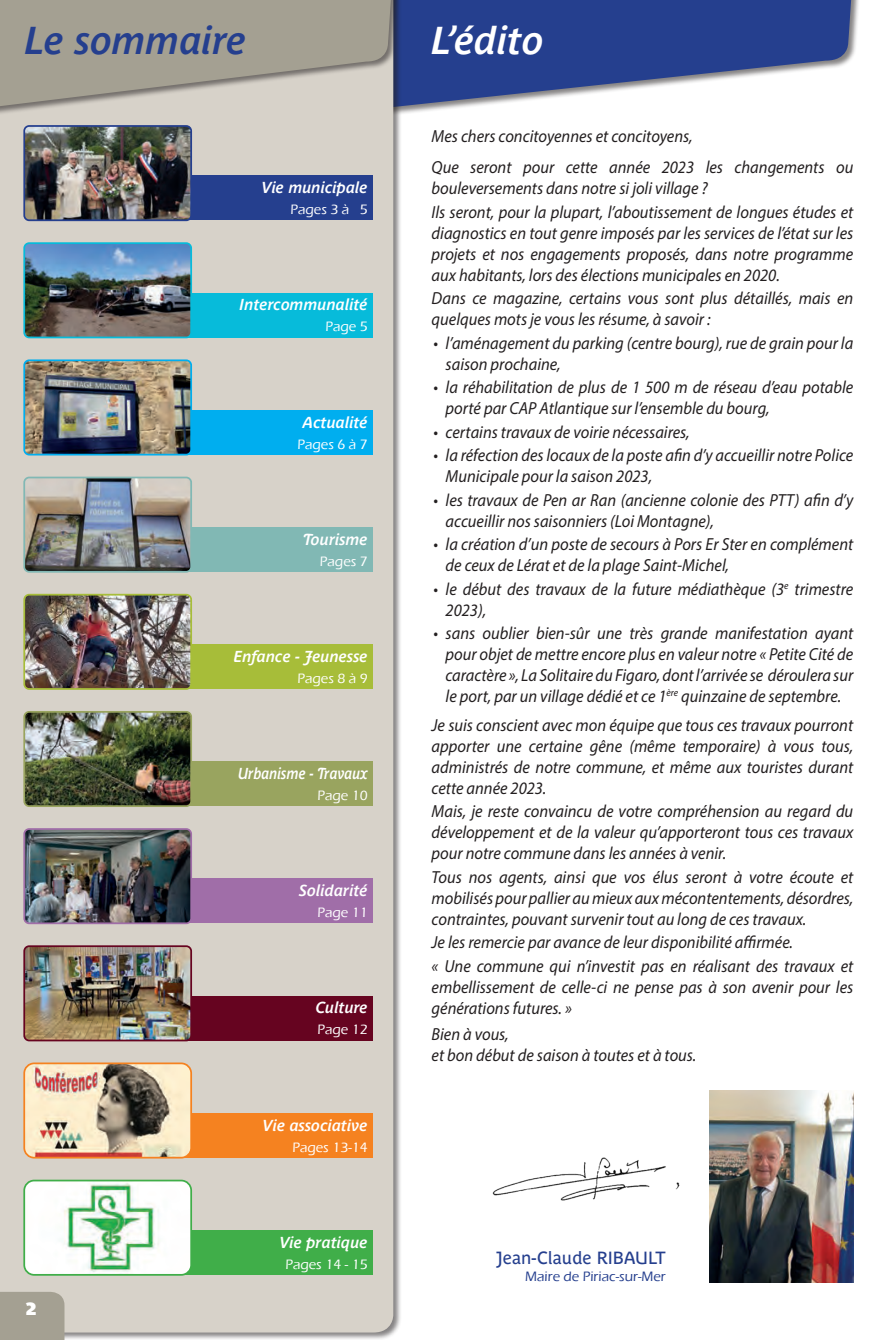
<style>
.page{position:relative;width:893px;height:1340px;background:#fff}
.page>*{position:absolute;margin:0;border:0;box-sizing:border-box;transform-origin:0 0}
.t1{font:italic 700 38.5px "Parisine Plus Std Gris";color:#253f8e}
.t2{font:italic 700 38.5px "Parisine Plus Std Gris";color:#fff}
.Article_-_Texte{font:italic 17.5px/21px "Myriad Pro";color:#231f20;scale:.94 1}
.t3{font:17.5px "Parisine Plus Std";color:#253f8e}
.t4{font:700 17.5px "Parisine Plus Std Sombre";color:#fff}
.t5{font:italic 700 15.75px "Parisine Plus Std Gris";color:#fff}
.t6{font:italic 700 15.75px "Parisine Plus Std Gris";color:#fff;scale:.87 1}
.t7{font:500 14px "Eras ITC";color:#fff}
.t8{font:500 14px "Eras ITC";color:#253f8e}
</style>
<div class="page">
<div style="left:381px;top:0;width:480px;height:116px;background:#231f20;opacity:.55"></div>
<svg style="left:402px;top:0;width:451px;height:108px;fill:#253f8e"></svg>
<div style="left:0;top:0;width:402px;height:1339px;background:#231f20;opacity:.55"></div>
<div style="left:0;top:117px;width:393px;height:1215px;background:#d7d2c9"></div>
<div style="left:0;top:1291px;width:64px;height:48px;background:#a4a092"></div>
<div style="left:0;top:0;width:401px;height:117px;background:#231f20;opacity:.55"></div>
<svg style="left:0;top:0;width:393px;height:109px;background:#aca89b"></svg>
<img style="left:492px;top:1157px;width:188px;height:44px">
<img style="left:709px;top:1090px;width:144px;height:192px">
<div style="left:166px;top:410px;width:207px;height:44px;background:#00aeef"></div>
<div style="left:166px;top:527px;width:207px;height:44px;background:#81b8b4"></div>
<div style="left:166px;top:1112px;width:207px;height:45px;background:#f58220"></div>
<div style="left:166px;top:1229px;width:207px;height:45px;background:#40ae49"></div>
<img style="left:26px;top:362px;width:163px;height:90px">
<div style="left:23px;top:359px;width:169px;height:96px;border:2px solid #00aeef;border-radius:5px"></div>
<img style="left:24px;top:479px;width:167px;height:93px">
<div style="left:23px;top:476px;width:169px;height:96px;border:2px solid #81b8b4;border-radius:5px"></div>
<img style="left:24px;top:1063px;width:167px;height:94px">
<div style="left:23px;top:1062px;width:169px;height:96px;border:2px solid #f58220;border-radius:10px"></div>
<img style="left:24px;top:1180px;width:167px;height:94px">
<div style="left:23px;top:1179px;width:169px;height:96px;border:2px solid #40ae49;border-radius:10px"></div>
<div style="left:167px;top:176px;width:206px;height:44px;background:#253f8e"></div>
<div style="left:166px;top:644px;width:207px;height:45px;background:#a7bd39"></div>
<img style="left:24px;top:594px;width:167px;height:93px">
<div style="left:23px;top:594px;width:169px;height:96px;border:2px solid #a7bd39;border-radius:5px"></div>
<img style="left:26px;top:128px;width:163px;height:90px">
<div style="left:23px;top:125px;width:169px;height:96px;border:2px solid #253f8e;border-radius:5px"></div>
<div style="left:166px;top:293px;width:207px;height:44px;background:#07bbda"></div>
<img style="left:26px;top:245px;width:163px;height:90px">
<div style="left:23px;top:242px;width:169px;height:96px;border:2px solid #07bbda;border-radius:5px"></div>
<div style="left:166px;top:878px;width:207px;height:45px;background:#a06ea8"></div>
<img style="left:26px;top:831px;width:163px;height:90px">
<div style="left:23px;top:828px;width:169px;height:96px;border:2px solid #a06ea8;border-radius:5px"></div>
<div style="left:166px;top:761px;width:207px;height:45px;background:#99a45f"></div>
<img style="left:26px;top:714px;width:163px;height:90px">
<div style="left:23px;top:711px;width:169px;height:96px;border:2px solid #99a45f;border-radius:5px"></div>
<div style="left:166px;top:995px;width:207px;height:45px;background:#660420"></div>
<img style="left:26px;top:948px;width:163px;height:90px">
<div style="left:23px;top:945px;width:169px;height:96px;border:2px solid #660420;border-radius:5px"></div>
<p class="t1" style="left:25px;top:18px;width:223px">Le sommaire</p>
<p class="t2" style="left:432px;top:18px;width:114px">L’édito</p>
<p class="t4" style="left:26px;top:1298px;width:12px">2</p>
<p class="t5" style="left:262px;top:179px;width:108px">Vie municipale</p>
<p class="t7" style="left:290px;top:202px;width:79px">Pages 3 à 5</p>
<p class="t5" style="left:240px;top:296px;width:130px">Intercommunalité</p>
<p class="t7" style="left:325px;top:319px;width:44px">Page 5</p>
<p class="t5" style="left:303px;top:413px;width:67px">Actualité</p>
<p class="t7" style="left:297px;top:436px;width:72px">Pages 6 à 7</p>
<p class="t5" style="left:303px;top:530px;width:66px">Tourisme</p>
<p class="t7" style="left:320px;top:553px;width:49px">Pages 7</p>
<p class="t5" style="left:234px;top:647px;width:136px">Enfance - Jeunesse</p>
<p class="t7" style="left:297px;top:670px;width:72px">Pages 8 à 9</p>
<p class="t6" style="left:238px;top:764px;width:151px">Urbanisme - Travaux</p>
<p class="t7" style="left:317px;top:787px;width:52px">Page 10</p>
<p class="t5" style="left:299px;top:881px;width:70px">Solidarité</p>
<p class="t7" style="left:317px;top:904px;width:52px">Page 11</p>
<p class="t5" style="left:316px;top:998px;width:53px">Culture</p>
<p class="t7" style="left:317px;top:1021px;width:52px">Page 12</p>
<p class="t5" style="left:263px;top:1116px;width:107px">Vie associative</p>
<p class="t7" style="left:292px;top:1139px;width:77px">Pages 13-14</p>
<p class="t5" style="left:279px;top:1233px;width:90px">Vie pratique</p>
<p class="t7" style="left:285px;top:1256px;width:84px">Pages 14 - 15</p>
<p class="Article_-_Texte" style="left:432px;top:125px;width:279px">Mes chers concitoyennes et concitoyens,</p>
<p class="Article_-_Texte" style="left:432px;top:156px;width:450px">Que seront pour cette année 2023 les changements ou bouleversements dans notre si joli village ?</p>
<p class="Article_-_Texte" style="left:432px;top:201px;width:450px;text-align:justify">Ils seront, pour la plupart, l’aboutissement de longues études et diagnostics en tout genre imposés par les services de l’état sur les projets et nos engagements proposés, dans notre programme aux habitants, lors des élections municipales en 2020.</p>
<p class="Article_-_Texte" style="left:432px;top:287px;width:450px">Dans ce magazine, certains vous sont plus détaillés, mais en quelques mots je vous les résume, à savoir :</p>
<p class="Article_-_Texte" style="left:446px;top:332px;width:435px;text-indent:-12px">• l’aménagement du parking (centre bourg), rue de grain pour la saison prochaine,</p>
<p class="Article_-_Texte" style="left:446px;top:376px;width:435px;text-indent:-12px">• la réhabilitation de plus de 1 500 m de réseau d’eau potable porté par CAP Atlantique sur l’ensemble du bourg,</p>
<p class="Article_-_Texte" style="left:433px;top:421px;width:274px">• certains travaux de voirie nécessaires,</p>
<p class="Article_-_Texte" style="left:446px;top:444px;width:435px;text-indent:-12px">• la réfection des locaux de la poste afin d’y accueillir notre Police<br>Municipale pour la saison 2023,</p>
<p class="Article_-_Texte" style="left:446px;top:489px;width:435px;text-indent:-12px">• les travaux de Pen ar Ran (ancienne colonie des PTT) afin d’y accueillir nos saisonniers (Loi Montagne),</p>
<p class="Article_-_Texte" style="left:446px;top:533px;width:435px;text-indent:-12px">• la création d’un poste de secours à Pors Er Ster en complément de ceux de Lérat et de la plage Saint-Michel,</p>
<p class="Article_-_Texte" style="left:446px;top:578px;width:435px;text-indent:-12px">• le début des travaux de la future médiathèque (3<sup>e</sup> trimestre<br>2023),</p>
<p class="Article_-_Texte" style="left:446px;top:622px;width:435px;text-align:justify;text-indent:-12px">• sans oublier bien-sûr une très grande manifestation ayant pour objet de mettre encore plus en valeur notre « Petite Cité de caractère », La Solitaire du Figaro, dont l’arrivée se déroulera sur le port, par un village dédié et ce 1<sup>ère</sup> quinzaine de septembre.</p>
<p class="Article_-_Texte" style="left:432px;top:714px;width:450px;text-align:justify">Je suis conscient avec mon équipe que tous ces travaux pourront apporter une certaine gêne (même temporaire) à vous tous, administrés de notre commune, et même aux touristes durant cette année 2023.</p>
<p class="Article_-_Texte" style="left:432px;top:800px;width:450px;text-align:justify">Mais, je reste convaincu de votre compréhension au regard du développement et de la valeur qu’apporteront tous ces travaux pour notre commune dans les années à venir.</p>
<p class="Article_-_Texte" style="left:432px;top:866px;width:450px;text-align:justify">Tous nos agents, ainsi que vos élus seront à votre écoute et mobilisés pour pallier au mieux aux mécontentements, désordres, contraintes, pouvant survenir tout au long de ces travaux.</p>
<p class="Article_-_Texte" style="left:432px;top:931px;width:386px">Je les remercie par avance de leur disponibilité affirmée.</p>
<p class="Article_-_Texte" style="left:432px;top:955px;width:450px;text-align:justify">« Une commune qui n’investit pas en réalisant des travaux et embellissement de celle-ci ne pense pas à son avenir pour les générations futures. »</p>
<p class="Article_-_Texte" style="left:432px;top:1023px;width:84px">Bien à vous,</p>
<p class="Article_-_Texte" style="left:432px;top:1044px;width:283px">et bon début de saison à toutes et à tous.</p>
<p class="t3" style="left:496px;top:1247px;width:171px">Jean-Claude RIBAULT</p>
<p class="t8" style="left:525px;top:1268px;width:142px">Maire de Piriac-sur-Mer</p>
</div>
